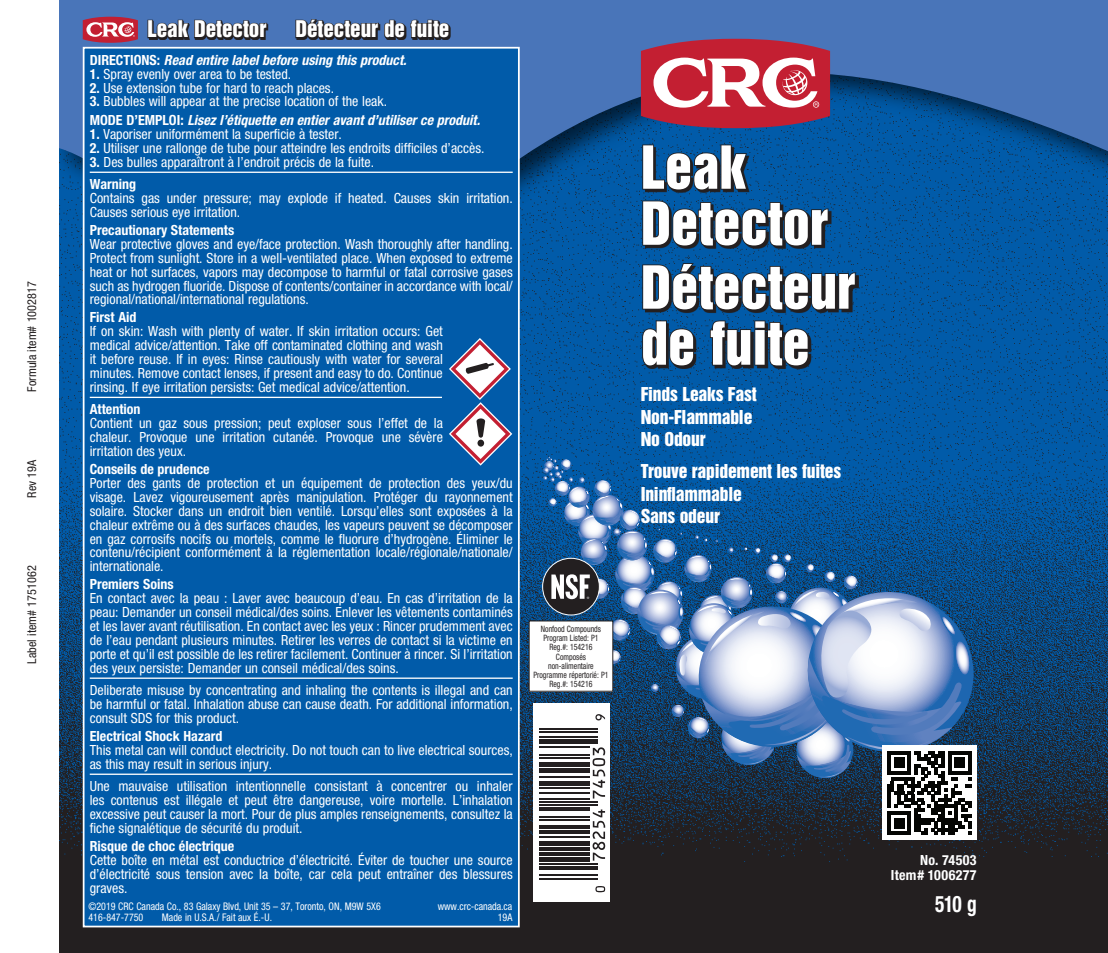
<style>
.page{position:relative;width:1108px;height:953px;background:#fff}
.page>*{position:absolute;margin:0;border:0;box-sizing:border-box;transform-origin:0 0}
.t1{font:54.25px/56px "Helvetica Inserat";color:#fff}
.t2{font:700 condensed 22.75px "Helvetica Neue";color:#fff;scale:.85 1}
.t3{font:21px "Helvetica Inserat";color:#fff}
.t4{font:17.5px/22.8px "Helvetica Inserat";letter-spacing:-.01em;color:#fff}
.t5{font:condensed 14px/14px "Helvetica Neue";color:#fff;text-align:justify}
.t6{font:italic 700 condensed 14px/18.4px "Helvetica Neue";color:#fff}
.t7{font:700 condensed 14px "Helvetica Neue";color:#fff}
.t8{font:700 condensed 14px/14.9px "Helvetica Neue";letter-spacing:.025em;color:#fff;text-align:right}
.t9{font:condensed 12.25px "Helvetica Neue";color:#231f20}
.t10{font:condensed 10.5px "Helvetica Neue";color:#fff;scale:.95 1}
.t11{font:condensed 8.75px/9.1px "Helvetica Neue";color:#231f20;text-align:center;scale:.89 1}
.s1{font-style:normal}
.s2{font-weight:700}
.s3{font-weight:400;font-style:normal}
</style>
<div class="page">
<img style="left:59px;top:301px;width:1048px;height:651px">
<svg style="left:59px;top:0;width:1048px;height:285px;background:#2464aa"></svg>
<div style="left:84px;top:48px;width:434px;height:878px;background:#015ba9"></div>
<hr style="left:90px;top:172px;width:422px;height:1px;background:#fff">
<hr style="left:90px;top:397px;width:422px;height:1px;background:#fff">
<hr style="left:90px;top:677px;width:422px;height:1px;background:#fff">
<hr style="left:90px;top:773px;width:422px;height:1px;background:#fff">
<div style="left:83px;top:47px;width:436px;height:880px;border:2px solid #fff"></div>
<svg style="left:644px;top:147px;width:214px;height:222px;background:#03569e"></svg>
<svg style="left:641px;top:144px;width:107px;height:47px;background:#183149"></svg>
<svg style="left:641px;top:200px;width:188px;height:47px;background:#192e44"></svg>
<svg style="left:641px;top:262px;width:215px;height:49px;background:#193047"></svg>
<svg style="left:641px;top:319px;width:53px;height:48px;background:#192e44"></svg>
<svg style="left:708px;top:319px;width:101px;height:48px;background:#1a2e43"></svg>
<svg style="left:640px;top:39px;width:189px;height:89px"></svg>
<div style="left:149px;top:20px;width:301px;height:20px;background:#4975b9"></div>
<svg style="left:146px;top:19px;width:122px;height:21px"></svg>
<svg style="left:294px;top:18px;width:156px;height:21px;background:#2c3547"></svg>
<div style="left:442px;top:387px;width:73px;height:15px;background:#015ba9"></div>
<svg style="left:83px;top:17px;width:55px;height:26px"></svg>
<div style="left:532px;top:702px;width:77px;height:199px;background:#fff"></div>
<hr style="left:539px;top:877px;width:59px;height:2px;background:#231f20">
<hr style="left:539px;top:874px;width:59px;height:2px;background:#231f20">
<hr style="left:539px;top:866px;width:59px;height:3px;background:#231f20">
<hr style="left:539px;top:863px;width:59px;height:2px;background:#231f20">
<div style="left:539px;top:857px;width:51px;height:5px;background:#231f20"></div>
<hr style="left:539px;top:852px;width:51px;height:3px;background:#231f20">
<hr style="left:539px;top:847px;width:51px;height:3px;background:#231f20">
<div style="left:539px;top:841px;width:51px;height:5px;background:#231f20"></div>
<hr style="left:539px;top:836px;width:51px;height:1px;background:#231f20">
<hr style="left:539px;top:830px;width:51px;height:3px;background:#231f20">
<hr style="left:539px;top:825px;width:51px;height:3px;background:#231f20">
<hr style="left:539px;top:819px;width:51px;height:1px;background:#231f20">
<hr style="left:539px;top:815px;width:51px;height:2px;background:#231f20">
<hr style="left:539px;top:807px;width:51px;height:4px;background:#231f20">
<hr style="left:539px;top:804px;width:59px;height:2px;background:#231f20">
<hr style="left:539px;top:801px;width:59px;height:2px;background:#231f20">
<hr style="left:539px;top:798px;width:51px;height:1px;background:#231f20">
<hr style="left:539px;top:792px;width:51px;height:1px;background:#231f20">
<hr style="left:539px;top:787px;width:51px;height:1px;background:#231f20">
<div style="left:539px;top:780px;width:51px;height:5px;background:#231f20"></div>
<hr style="left:539px;top:776px;width:51px;height:1px;background:#231f20">
<hr style="left:539px;top:768px;width:51px;height:4px;background:#231f20">
<div style="left:539px;top:761px;width:51px;height:5px;background:#231f20"></div>
<hr style="left:539px;top:757px;width:51px;height:1px;background:#231f20">
<hr style="left:539px;top:753px;width:51px;height:2px;background:#231f20">
<hr style="left:539px;top:746px;width:51px;height:1px;background:#231f20">
<div style="left:539px;top:739px;width:59px;height:5px;background:#231f20"></div>
<hr style="left:539px;top:736px;width:59px;height:2px;background:#231f20">
<hr style="left:539px;top:731px;width:59px;height:2px;background:#231f20">
<hr style="left:539px;top:728px;width:59px;height:2px;background:#231f20">
<svg style="left:595px;top:886px;width:10px;height:6px"></svg>
<svg style="left:449px;top:338px;width:64px;height:128px"></svg>
<div style="left:529px;top:621px;width:83px;height:70px;background:#fff"></div>
<div style="left:528px;top:620px;width:85px;height:71px;border:1px solid #231f20"></div>
<svg style="left:542px;top:456px;width:441px;height:404px"></svg>
<p class="t9" style="left:25px;top:392px;width:112px;rotate:-90deg">Formula item# 1002817</p>
<p class="t9" style="left:25px;top:497px;width:40px;rotate:-90deg">Rev 19A</p>
<p class="t9" style="left:25px;top:663px;width:99px;rotate:-90deg">Label item# 1751062</p>
<h3 class="t3" style="left:147px;top:17px;width:120px">Leak Detector</h3>
<h3 class="t3" style="left:295px;top:17px;width:155px">Détecteur de fuite</h3>
<p class="t6" style="left:90px;top:50px;width:318px"><span class="s1">DIRECTIONS:</span> Read entire label before using this product.</p>
<p class="t5" style="left:90px;top:67px;width:203px"><span class="s2">1.</span> Spray evenly over area to be tested.</p>
<p class="t5" style="left:90px;top:80px;width:246px"><span class="s2">2.</span> Use extension tube for hard to reach places.</p>
<p class="t6" style="left:90px;top:92px;width:392px"><span class="s1">3.</span> <span class="s3">Bubbles will appear at the precise location of the leak.<br></span><span class="s1">MODE D’EMPLOI:</span> Lisez l’étiquette en entier avant d’utiliser ce produit.</p>
<p class="t5" style="left:90px;top:127px;width:253px"><span class="s2">1.</span> Vaporiser uniformément la superficie à tester.</p>
<p class="t5" style="left:90px;top:141px;width:396px"><span class="s2">2.</span> Utiliser une rallonge de tube pour atteindre les endroits difficiles d’accès.</p>
<p class="t5" style="left:90px;top:150px;width:286px;line-height:22.8px"><span class="s2">3.</span> Des bulles apparaîtront à l’endroit précis de la fuite.<br><span class="s2">Warning</span></p>
<p class="t5" style="left:90px;top:191px;width:424px">Contains gas under pressure; may explode if heated. Causes skin irritation.<br>Causes serious eye irritation.</p>
<p class="t7" style="left:90px;top:221px;width:146px">Precautionary Statements</p>
<p class="t5" style="left:90px;top:237px;width:424px">Wear protective gloves and eye/face protection. Wash thoroughly after handling.<br>Protect from sunlight. Store in a well-ventilated place. When exposed to extreme heat or hot surfaces, vapors may decompose to harmful or fatal corrosive gases such as hydrogen fluoride. Dispose of contents/container in accordance with local/ regional/national/international regulations.</p>
<p class="t7" style="left:90px;top:309px;width:48px">First Aid</p>
<p class="t5" style="left:90px;top:324px;width:354px">If on skin: Wash with plenty of water. If skin irritation occurs: Get medical advice/attention. Take off contaminated clothing and wash it before reuse. If in eyes: Rinse cautiously with water for several minutes. Remove contact lenses, if present and easy to do. Continue rinsing. If eye irritation persists: Get medical advice/attention.</p>
<p class="t7" style="left:90px;top:401px;width:52px">Attention</p>
<p class="t5" style="left:90px;top:416px;width:354px">Contient un gaz sous pression; peut exploser sous l’effet de la chaleur. Provoque une irritation cutanée. Provoque une sévère irritation des yeux.</p>
<p class="t7" style="left:90px;top:460px;width:121px">Conseils de prudence</p>
<p class="t5" style="left:90px;top:476px;width:424px">Porter des gants de protection et un équipement de protection des yeux/du visage. Lavez vigoureusement après manipulation. Protéger du rayonnement solaire. Stocker dans un endroit bien ventilé. Lorsqu’elles sont exposées à la chaleur extrême ou à des surfaces chaudes, les vapeurs peuvent se décomposer en gaz corrosifs nocifs ou mortels, comme le fluorure d’hydrogène. Éliminer le contenu/récipient conformément à la réglementation locale/régionale/nationale/ internationale.</p>
<p class="t7" style="left:90px;top:575px;width:85px">Premiers Soins</p>
<p class="t5" style="left:90px;top:591px;width:424px">En contact avec la peau : Laver avec beaucoup d’eau. En cas d’irritation de la peau: Demander un conseil médical/des soins. Enlever les vêtements contaminés et les laver avant réutilisation. En contact avec les yeux : Rincer prudemment avec de l’eau pendant plusieurs minutes. Retirer les verres de contact si la victime en porte et qu’il est possible de les retirer facilement. Continuer à rincer. Si l’irritation des yeux persiste: Demander un conseil médical/des soins.</p>
<p class="t5" style="left:90px;top:683px;width:424px">Deliberate misuse by concentrating and inhaling the contents is illegal and can be harmful or fatal. Inhalation abuse can cause death. For additional information, consult SDS for this product.</p>
<p class="t7" style="left:90px;top:727px;width:134px">Electrical Shock Hazard</p>
<p class="t5" style="left:90px;top:742px;width:424px">This metal can will conduct electricity. Do not touch can to live electrical sources, as this may result in serious injury.</p>
<p class="t5" style="left:90px;top:779px;width:424px">Une mauvaise utilisation intentionnelle consistant à concentrer ou inhaler les contenus est illégale et peut être dangereuse, voire mortelle. L’inhalation excessive peut causer la mort. Pour de plus amples renseignements, consultez la fiche signalétique de sécurité du produit.</p>
<p class="t7" style="left:90px;top:837px;width:146px">Risque de choc électrique</p>
<p class="t5" style="left:90px;top:852px;width:424px">Cette boîte en métal est conductrice d’électricité. Éviter de toucher une source d’électricité sous tension avec la boîte, car cela peut entraîner des blessures graves.</p>
<p class="t10" style="left:88px;top:900px;width:309px">©2019 CRC Canada Co., 83 Galaxy Blvd, Unit 35 – 37, Toronto, ON, M9W 5X6</p>
<p class="t10" style="left:437px;top:900px;width:80px">www.crc-canada.ca</p>
<p class="t10" style="left:88px;top:911px;width:59px">416-847-7750</p>
<p class="t10" style="left:162px;top:911px;width:117px">Made in U.S.A./ Fait aux É.-U.</p>
<p class="t10" style="left:497px;top:911px;width:17px">19A</p>
<p class="t11" style="left:533px;top:624px;width:86px">Nonfood Compounds<br>Program Listed: P1<br>Reg.#: 154216<br>Composés non-alimentaire<br>Programme répertorié: P1<br>Reg.#: 154216</p>
<h1 class="t1" style="left:640px;top:141px;width:188px">Leak<br>Detector</h1>
<h1 class="t1" style="left:640px;top:260px;width:216px">Détecteur de fuite</h1>
<p class="t4" style="left:640px;top:383px;width:117px">Finds Leaks Fast<br>Non-Flammable<br>No Odour</p>
<p class="t4" style="left:640px;top:460px;width:202px">Trouve rapidement les fuites<br>Ininflammable<br>Sans odeur</p>
<p class="t8" style="left:890px;top:852px;width:87px">No. 74503<br>Item# 1006277</p>
<h2 class="t2" style="left:934px;top:889px;width:50px">510 g</h2>
</div>
